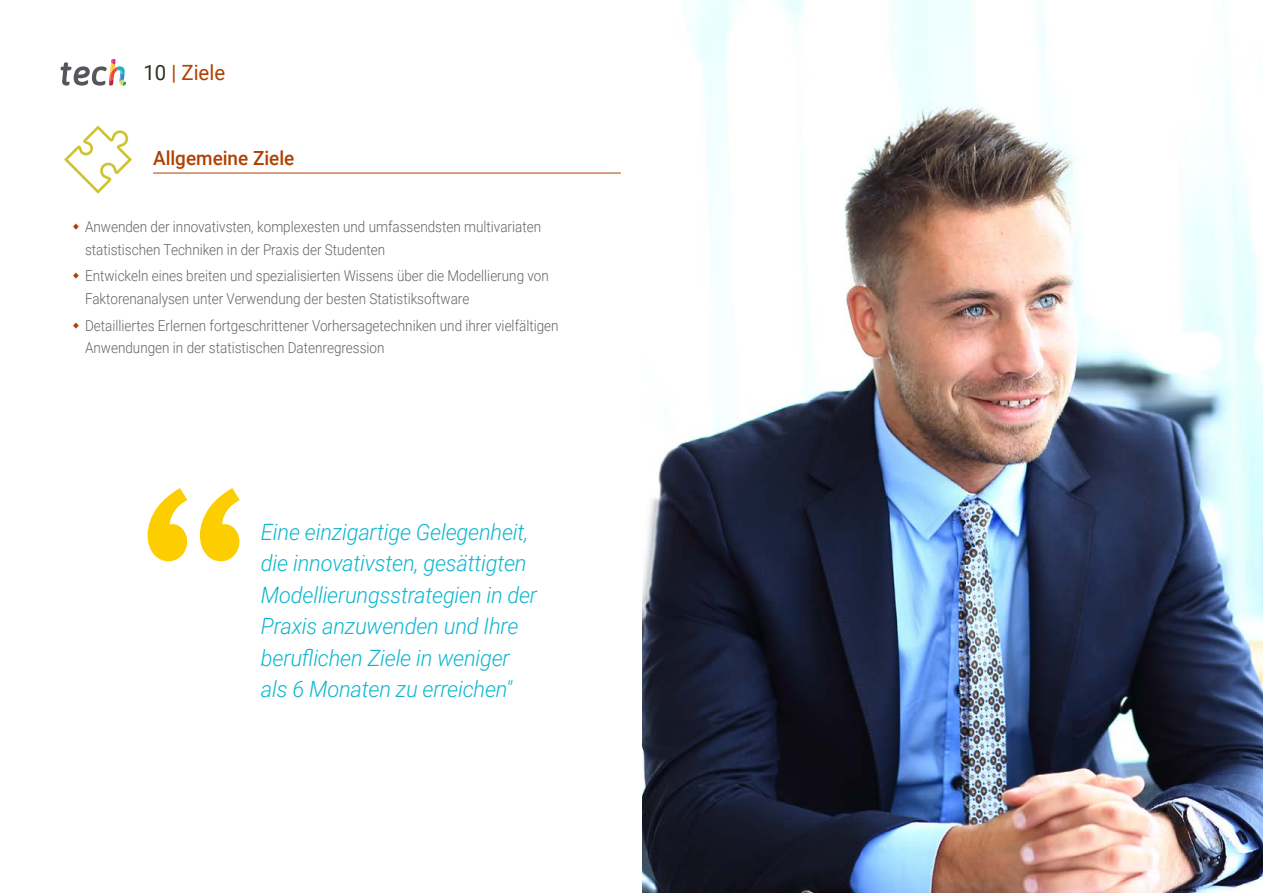
<style>
.page{position:relative;width:1263px;height:893px;background:#fff}
.page>*{position:absolute;margin:0;border:0;box-sizing:border-box;transform-origin:0 0}
.t1{font:italic 300 22.5px/31.5px "Roboto";letter-spacing:-.01em;color:#0fb6cf}
.t2{font:21px "Roboto";color:#af4000}
.t3{font:500 19.5px "Roboto";color:#af4000}
.t4{font:300 15px/22.5px "Roboto";color:#61646a;scale:.9 1}
.s1{color:#312e20}
</style>
<div class="page">
<hr style="left:153px;top:173px;width:468px;height:1px;background:#af4000">
<svg style="left:64px;top:125px;width:68px;height:69px"></svg>
<svg style="left:61px;top:59px;width:65px;height:27px"></svg>
<svg style="left:148px;top:488px;width:92px;height:73px"></svg>
<img style="left:642px;top:0;width:621px;height:893px">
<h2 class="t2" style="left:144px;top:57px;width:83px"><span class="s1">10</span> | Ziele</h2>
<h3 class="t3" style="left:153px;top:144px;width:143px">Allgemeine Ziele</h3>
<p class="t4" style="left:85px;top:215px;width:508px">Anwenden der innovativsten, komplexesten und umfassendsten multivariaten statistischen Techniken in der Praxis der Studenten</p>
<p class="t4" style="left:85px;top:264px;width:517px">Entwickeln eines breiten und spezialisierten Wissens über die Modellierung von<br>Faktorenanalysen unter Verwendung der besten Statistiksoftware</p>
<p class="t4" style="left:85px;top:313px;width:528px">Detailliertes Erlernen fortgeschrittener Vorhersagetechniken und ihrer vielfältigen<br>Anwendungen in der statistischen Datenregression</p>
<h1 class="t1" style="left:261px;top:515px;width:278px">Eine einzigartige Gelegenheit, die innovativsten, gesättigten<br>Modellierungsstrategien in der<br>Praxis anzuwenden und Ihre beruflichen Ziele in weniger als 6 Monaten zu erreichen″</h1>
</div>
